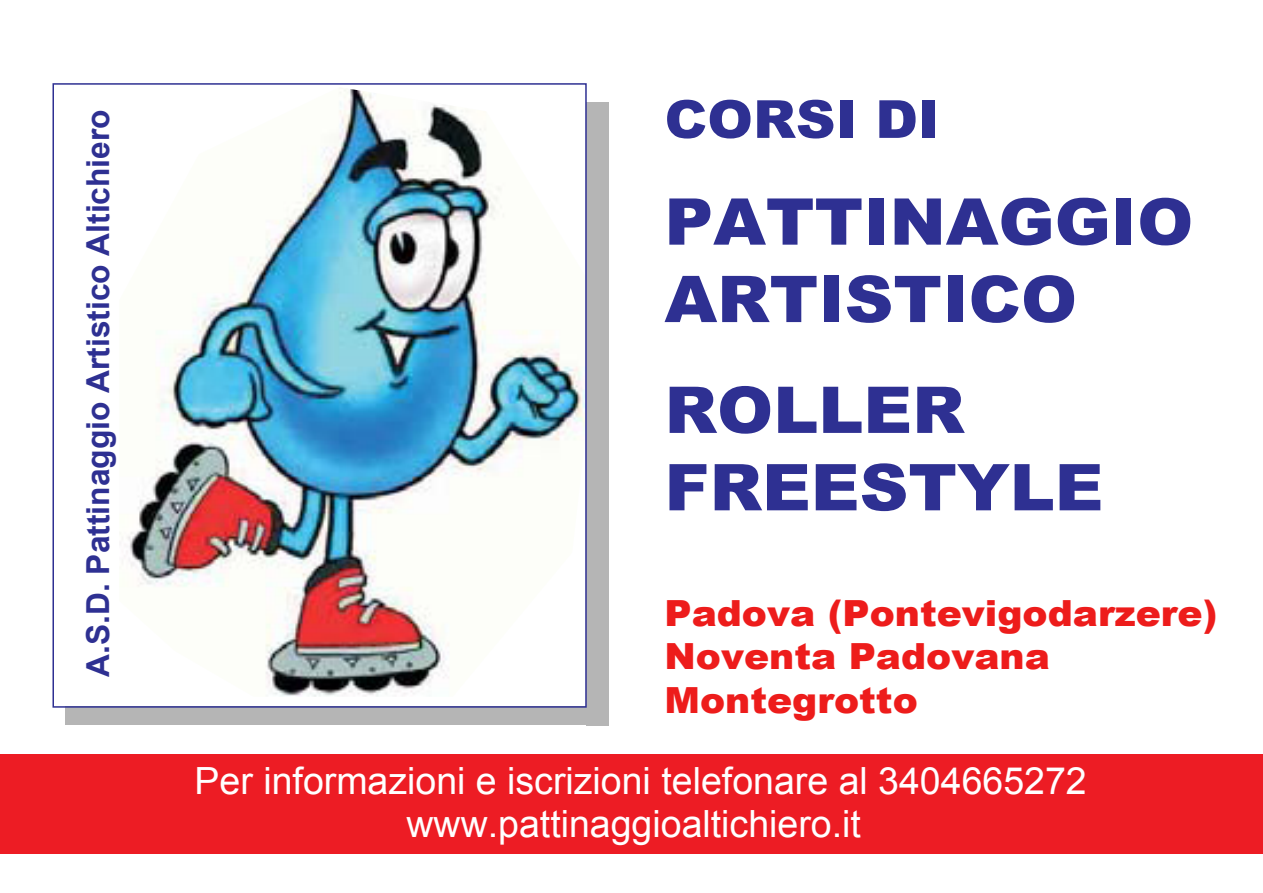
<style>
.page{position:relative;width:1263px;height:893px;background:#fff}
.page>*{position:absolute;margin:0;border:0;box-sizing:border-box;transform-origin:0 0}
.t1{font:900 64.5px/77.4px "Arial";color:#2e3092;scale:1.05 1}
.t2{font:900 52.5px "Arial";color:#2e3092;scale:1.05 1}
.t3{font:37.5px "Arial";color:#fff}
.t4{font:900 36px/43.2px "Arial";color:#ed1c1b;scale:1.05 1}
.t5{font:700 31.65px "Arial";color:#2e3092}
</style>
<div class="page">
<div style="left:586px;top:102px;width:23px;height:623px;background:#b5b5b5"></div>
<div style="left:65px;top:707px;width:526px;height:18px;background:#b5b5b5"></div>
<div style="left:0;top:754px;width:1263px;height:99px;background:#ed1c24"></div>
<img style="left:120px;top:89px;width:464px;height:608px">
<div style="left:52px;top:83px;width:535px;height:625px;border:2px solid #2e3092"></div>
<p class="t5" style="left:77px;top:677px;width:569px;rotate:-90deg">A.S.D. Pattinaggio Artistico Altichiero</p>
<h2 class="t2" style="left:664px;top:81px;width:263px">CORSI DI</h2>
<h1 class="t1" style="left:664px;top:181px;width:505px">PATTINAGGIO<br>ARTISTICO</h1>
<h1 class="t1" style="left:664px;top:369px;width:420px">ROLLER<br>FREESTYLE</h1>
<p class="t4" style="left:664px;top:590px;width:528px">Padova (Pontevigodarzere)<br>Noventa Padovana<br>Montegrotto</p>
<p class="t3" style="left:195px;top:757px;width:894px">Per informazioni e iscrizioni telefonare al 3404665272</p>
<p class="t3" style="left:407px;top:799px;width:456px">www.pattinaggioaltichiero.it</p>
</div>
